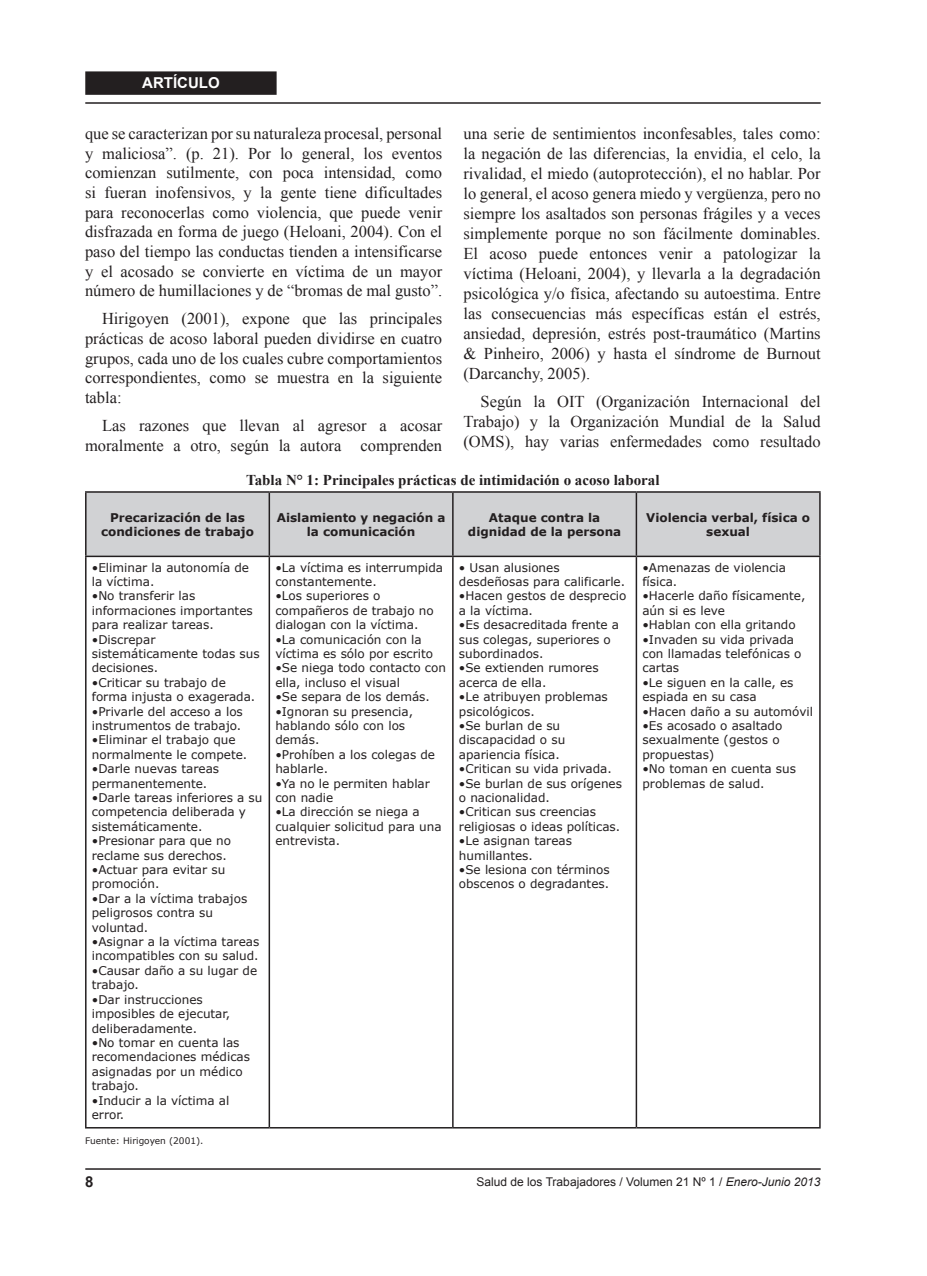
<style>
.page{position:relative;width:927px;height:1276px;background:#fff}
.page>*{position:absolute;margin:0;border:0;box-sizing:border-box;transform-origin:0 0}
.t1{font:16.5px/19.6px "Times New Roman";color:#231f20;text-align:justify}
.t2{font:700 15px "Times New Roman";color:#231f20}
.t3{font:700 15px "Arial";color:#fff}
.t4{font:700 15px "Arial";color:#231f20}
.t5{font:12px/14.4px "Verdana";color:#231f20}
.t6{font:700 12px/14.4px "Verdana";color:#231f20;text-align:center}
.t7{font:12px "Arial";color:#231f20}
.t8{font:italic 12px "Arial";color:#231f20}
.t9{font:9px "Verdana";color:#231f20}
.s1{font-style:italic}
</style>
<div class="page">
<hr style="left:85px;top:102px;width:736px;height:2px;background:#231f20">
<hr style="left:85px;top:1168px;width:736px;height:1px;background:#231f20">
<div style="left:86px;top:72px;width:190px;height:22px;background:#231f20"></div>
<div style="left:85px;top:71px;width:192px;height:24px;border:2px solid #231f20"></div>
<div style="left:87px;top:493px;width:732px;height:62px;background:#d1d2d4"></div>
<hr style="left:269px;top:493px;width:1px;height:62px;background:#231f20">
<hr style="left:452px;top:493px;width:2px;height:62px;background:#231f20">
<hr style="left:636px;top:493px;width:1px;height:62px;background:#231f20">
<hr style="left:85px;top:557px;width:2px;height:570px;background:#231f20">
<hr style="left:269px;top:557px;width:1px;height:570px;background:#231f20">
<hr style="left:452px;top:557px;width:2px;height:570px;background:#231f20">
<hr style="left:636px;top:557px;width:1px;height:570px;background:#231f20">
<hr style="left:819px;top:557px;width:2px;height:570px;background:#231f20">
<hr style="left:85px;top:1127px;width:184px;height:1px;background:#231f20">
<hr style="left:269px;top:1127px;width:184px;height:1px;background:#231f20">
<hr style="left:453px;top:1127px;width:183px;height:1px;background:#231f20">
<hr style="left:636px;top:1127px;width:185px;height:1px;background:#231f20">
<hr style="left:85px;top:491px;width:184px;height:2px;background:#231f20">
<hr style="left:85px;top:493px;width:2px;height:62px;background:#231f20">
<hr style="left:269px;top:491px;width:184px;height:2px;background:#231f20">
<hr style="left:453px;top:491px;width:183px;height:2px;background:#231f20">
<hr style="left:636px;top:491px;width:185px;height:2px;background:#231f20">
<hr style="left:819px;top:493px;width:2px;height:62px;background:#231f20">
<hr style="left:85px;top:555px;width:184px;height:2px;background:#231f20">
<hr style="left:269px;top:555px;width:184px;height:2px;background:#231f20">
<hr style="left:453px;top:555px;width:183px;height:2px;background:#231f20">
<hr style="left:636px;top:555px;width:185px;height:2px;background:#231f20">
<p class="t3" style="left:142px;top:72px;width:79px">ARTÍCULO</p>
<p class="t1" style="left:85px;top:123px;width:359px">que se caracterizan por su naturaleza procesal, personal y maliciosa”. (p. 21). Por lo general, los eventos comienzan sutilmente, con poca intensidad, como si fueran inofensivos, y la gente tiene dificultades para reconocerlas como violencia, que puede venir disfrazada en forma de juego (Heloani, 2004). Con el paso del tiempo las conductas tienden a intensificarse y el acosado se convierte en víctima de un mayor número de humillaciones y de “bromas de mal gusto”.</p>
<h1 class="t1" style="left:85px;top:309px;width:359px;text-indent:17px">Hirigoyen (2001), expone que las principales prácticas de acoso laboral pueden dividirse en cuatro grupos, cada uno de los cuales cubre comportamientos correspondientes, como se muestra en la siguiente tabla:</h1>
<h1 class="t1" style="left:85px;top:416px;width:359px;text-align:right">Las razones que llevan al agresor a acosar moralmente a otro, según la autora comprenden</h1>
<p class="t1" style="left:463px;top:123px;width:359px">una serie de sentimientos inconfesables, tales como: la negación de las diferencias, la envidia, el celo, la rivalidad, el miedo (autoprotección), el no hablar. Por lo general, el acoso genera miedo y vergüenza, pero no siempre los asaltados son personas frágiles y a veces simplemente porque no son fácilmente dominables.<br>El acoso puede entonces venir a patologizar la víctima (Heloani, 2004), y llevarla a la degradación psicológica y/o física, afectando su autoestima. Entre las consecuencias más específicas están el estrés, ansiedad, depresión, estrés post-traumático (Martins &amp; Pinheiro, 2006) y hasta el síndrome de Burnout (Darcanchy, 2005).</p>
<h1 class="t1" style="left:463px;top:391px;width:359px;line-height:20.1px;text-indent:17px">Según la OIT (Organización Internacional del Trabajo) y la Organización Mundial de la Salud (OMS), hay varias enfermedades como resultado</h1>
<p class="t2" style="left:246px;top:470px;width:415px">Tabla N° 1: Principales prácticas de intimidación o acoso laboral</p>
<p class="t6" style="left:101px;top:510px;width:154px">Precarización de las condiciones de trabajo</p>
<p class="t6" style="left:277px;top:510px;width:170px">Aislamiento y negación a la comunicación</p>
<p class="t6" style="left:468px;top:510px;width:155px">Ataque contra la dignidad de la persona</p>
<p class="t6" style="left:646px;top:510px;width:165px">Violencia verbal, física o sexual</p>
<p class="t5" style="left:92px;top:560px;width:159px">•Eliminar la autonomía de la víctima.</p>
<p class="t5" style="left:92px;top:588px;width:162px">•No transferir las informaciones importantes para realizar tareas.</p>
<p class="t5" style="left:92px;top:632px;width:169px">•Discrepar sistemáticamente todas sus decisiones.</p>
<p class="t5" style="left:92px;top:675px;width:165px">•Criticar su trabajo de forma injusta o exagerada.</p>
<p class="t5" style="left:92px;top:704px;width:153px">•Privarle del acceso a los instrumentos de trabajo.</p>
<p class="t5" style="left:92px;top:732px;width:157px">•Eliminar el trabajo que normalmente le compete.</p>
<p class="t5" style="left:92px;top:761px;width:129px">•Darle nuevas tareas permanentemente.</p>
<p class="t5" style="left:92px;top:790px;width:172px">•Darle tareas inferiores a su competencia deliberada y sistemáticamente.</p>
<p class="t5" style="left:92px;top:833px;width:141px">•Presionar para que no reclame sus derechos.</p>
<p class="t5" style="left:92px;top:862px;width:135px">•Actuar para evitar su promoción.</p>
<p class="t5" style="left:92px;top:891px;width:157px">•Dar a la víctima trabajos peligrosos contra su voluntad.</p>
<p class="t5" style="left:92px;top:934px;width:169px">•Asignar a la víctima tareas incompatibles con su salud.</p>
<p class="t5" style="left:92px;top:963px;width:167px">•Causar daño a su lugar de trabajo.</p>
<p class="t5" style="left:92px;top:992px;width:140px">•Dar instrucciones imposibles de ejecutar, deliberadamente.</p>
<p class="t5" style="left:92px;top:1035px;width:160px">•No tomar en cuenta las recomendaciones médicas asignadas por un médico trabajo.</p>
<p class="t5" style="left:92px;top:1092px;width:139px">•Inducir a la víctima al error.</p>
<p class="t5" style="left:275px;top:560px;width:169px">•La víctima es interrumpida constantemente.</p>
<p class="t5" style="left:275px;top:588px;width:160px">•Los superiores o compañeros de trabajo no dialogan con la víctima.</p>
<p class="t5" style="left:275px;top:632px;width:159px">•La comunicación con la víctima es sólo por escrito</p>
<p class="t5" style="left:275px;top:660px;width:172px">•Se niega todo contacto con ella, incluso el visual</p>
<p class="t5" style="left:275px;top:689px;width:156px">•Se separa de los demás.</p>
<p class="t5" style="left:275px;top:704px;width:139px">•Ignoran su presencia, hablando sólo con los demás.</p>
<p class="t5" style="left:275px;top:747px;width:161px">•Prohíben a los colegas de hablarle.</p>
<p class="t5" style="left:275px;top:776px;width:156px">•Ya no le permiten hablar con nadie</p>
<p class="t5" style="left:275px;top:804px;width:168px">•La dirección se niega a cualquier solicitud para una entrevista.</p>
<p class="t5" style="left:459px;top:560px;width:168px">• Usan alusiones desdeñosas para calificarle.</p>
<p class="t5" style="left:459px;top:588px;width:169px">•Hacen gestos de desprecio a la víctima.</p>
<p class="t5" style="left:459px;top:617px;width:162px">•Es desacreditada frente a sus colegas, superiores o subordinados.</p>
<p class="t5" style="left:459px;top:660px;width:141px">•Se extienden rumores acerca de ella.</p>
<p class="t5" style="left:459px;top:689px;width:150px">•Le atribuyen problemas psicológicos.</p>
<p class="t5" style="left:459px;top:718px;width:108px">•Se burlan de su discapacidad o su apariencia física.</p>
<p class="t5" style="left:459px;top:761px;width:155px">•Critican su vida privada.</p>
<p class="t5" style="left:459px;top:776px;width:165px">•Se burlan de sus orígenes o nacionalidad.</p>
<p class="t5" style="left:459px;top:804px;width:163px">•Critican sus creencias religiosas o ideas políticas.</p>
<p class="t5" style="left:459px;top:833px;width:115px">•Le asignan tareas humillantes.</p>
<p class="t5" style="left:459px;top:862px;width:152px">•Se lesiona con términos obscenos o degradantes.</p>
<p class="t5" style="left:642px;top:560px;width:145px">•Amenazas de violencia física.</p>
<p class="t5" style="left:642px;top:588px;width:164px">•Hacerle daño físicamente, aún si es leve</p>
<p class="t5" style="left:642px;top:617px;width:155px">•Hablan con ella gritando</p>
<p class="t5" style="left:642px;top:632px;width:161px">•Invaden su vida privada con llamadas telefónicas o cartas</p>
<p class="t5" style="left:642px;top:675px;width:153px">•Le siguen en la calle, es espiada en su casa</p>
<p class="t5" style="left:642px;top:704px;width:172px">•Hacen daño a su automóvil</p>
<p class="t5" style="left:642px;top:718px;width:141px">•Es acosado o asaltado sexualmente (gestos o propuestas)</p>
<p class="t5" style="left:642px;top:761px;width:155px">•No toman en cuenta sus problemas de salud.</p>
<p class="t9" style="left:85px;top:1134px;width:120px">Fuente: Hirigoyen (2001).</p>
<p class="t4" style="left:85px;top:1171px;width:10px">8</p>
<p class="t7" style="left:676px;top:1174px;width:15px">16</p>
<p class="t8" style="left:807px;top:1174px;width:15px">08</p>
<p class="t7" style="left:477px;top:1174px;width:345px">Salud de los Trabajadores / Volumen 21 Nº 1 / <span class="s1">Enero-Junio 2013</span></p>
</div>
